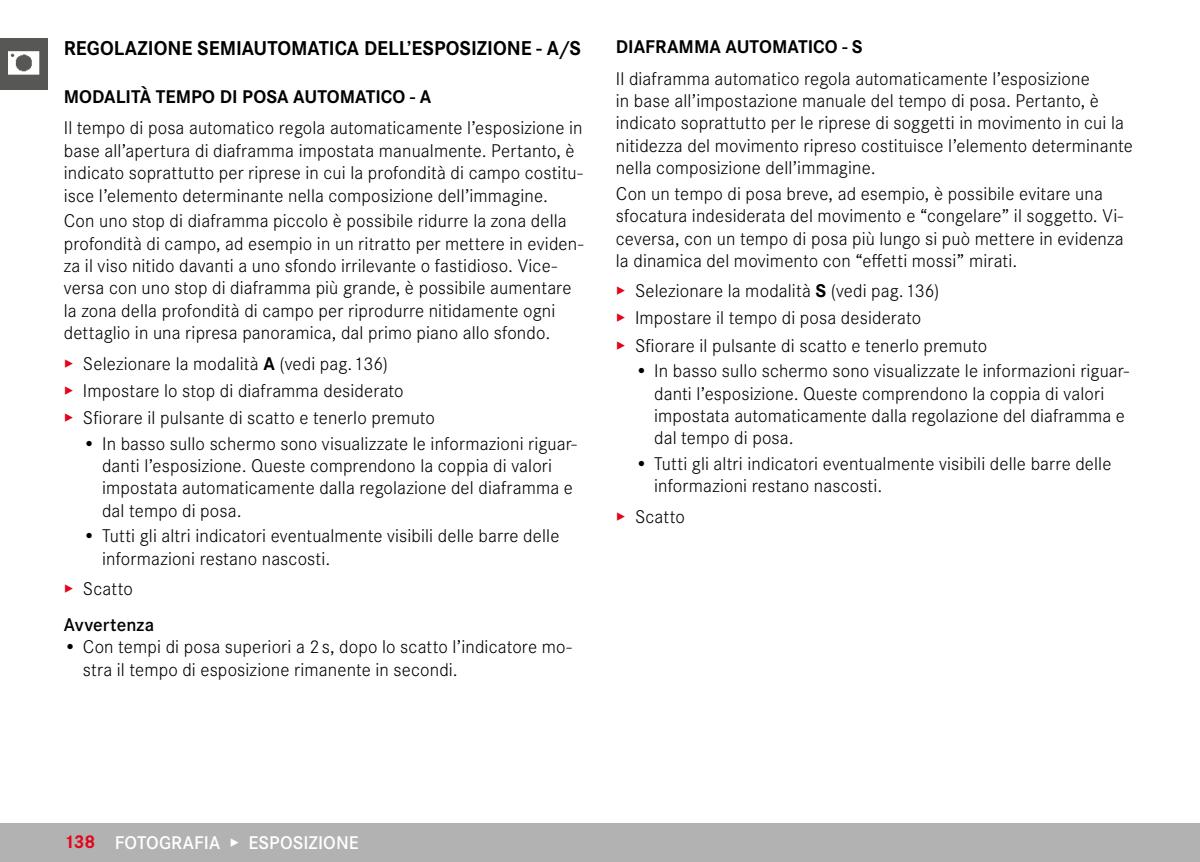
<style>
.page{position:relative;width:1200px;height:862px;background:#fff}
.page>*{position:absolute;margin:0;border:0;box-sizing:border-box;transform-origin:0 0}
.t1{font:700 20.7px "Corporate S";color:#000}
.t2{font:300 19.12px/22.3px "Corporate S";letter-spacing:.005em;color:#000}
.t3{font:700 19.12px "Corporate S";color:#000}
.t4{font:600 19.12px "Corporate S";letter-spacing:.005em;color:#fff}
.t5{font:600 19.12px/35.8px "Corporate S";letter-spacing:.005em;color:#000}
.s1{color:#e3051b}
.s2{font-weight:700}
.s3{font-weight:300;color:#e3051b}
.s4{font-weight:300}
.s5{font-weight:700;color:#e3051b}
</style>
<div class="page">
<div style="left:0;top:38px;width:48px;height:51px;background:#575756"></div>
<img style="left:9px;top:51px;width:31px;height:24px">
<div style="left:0;top:823px;width:1199px;height:38px;background:#b3b2b2"></div>
<p class="t1" style="left:64px;top:32px;width:518px">REGOLAZIONE SEMIAUTOMATICA DELL’ESPOSIZIONE - A/S</p>
<p class="t3" style="left:64px;top:82px;width:369px">MODALITÀ TEMPO DI POSA AUTOMATICO - A</p>
<p class="t2" style="left:64px;top:116px;width:520px">Il tempo di posa automatico regola automaticamente l’esposizione in base all’apertura di diaframma impostata manualmente. Pertanto, è indicato soprattutto per riprese in cui la profondità di campo costitu&shy;isce l’elemento determinante nella composizione dell’immagine.</p>
<p class="t2" style="left:64px;top:208px;width:521px">Con uno stop di diaframma piccolo è possibile ridurre la zona della profondità di campo, ad esempio in un ritratto per mettere in eviden&shy;za il viso nitido davanti a uno sfondo irrilevante o fastidioso. Vice&shy;versa con uno stop di diaframma più grande, è possibile aumentare la zona della profondità di campo per riprodurre nitidamente ogni dettaglio in una ripresa panoramica, dal primo piano allo sfondo.</p>
<p class="t2" style="left:64px;top:348px;width:372px;line-height:27.2px"><span class="s1">▸</span> Selezionare la modalità <span class="s2">A</span> (vedi pag.136)<br><span class="s1">▸</span> Impostare lo stop di diaframma desiderato<br><span class="s1">▸</span> Sfiorare il pulsante di scatto e tenerlo premuto</p>
<p class="t2" style="left:102px;top:430px;width:476px;text-indent:-19px">• In basso sullo schermo sono visualizzate le informazioni riguar&shy;danti l’esposizione. Queste comprendono la coppia di valori impostata automaticamente dalla regolazione del diaframma e dal tempo di posa.</p>
<p class="t2" style="left:102px;top:523px;width:459px;text-indent:-19px">• Tutti gli altri indicatori eventualmente visibili delle barre delle informazioni restano nascosti.</p>
<p class="t5" style="left:64px;top:569px;width:92px"><span class="s3">▸</span> <span class="s4">Scatto<br></span>Avvertenza</p>
<p class="t2" style="left:83px;top:634px;width:490px;text-indent:-19px">• Con tempi di posa superiori a 2s, dopo lo scatto l’indicatore mo&shy;stra il tempo di esposizione rimanente in secondi.</p>
<p class="t3" style="left:615px;top:32px;width:248px">DIAFRAMMA AUTOMATICO - S</p>
<p class="t2" style="left:615px;top:66px;width:518px">Il diaframma automatico regola automaticamente l’esposizione<br>in base all’impostazione manuale del tempo di posa. Pertanto, è indicato soprattutto per le riprese di soggetti in movimento in cui la nitidezza del movimento ripreso costituisce l’elemento determinante nella composizione dell’immagine.</p>
<p class="t2" style="left:615px;top:181px;width:509px">Con un tempo di posa breve, ad esempio, è possibile evitare una sfocatura indesiderata del movimento e “congelare” il soggetto. Vi&shy;ceversa, con un tempo di posa più lungo si può mettere in evidenza la dinamica del movimento con “effetti mossi” mirati.</p>
<p class="t2" style="left:615px;top:276px;width:372px;line-height:27.2px"><span class="s1">▸</span> Selezionare la modalità <span class="s2">S</span> (vedi pag.136)<br><span class="s1">▸</span> Impostare il tempo di posa desiderato<br><span class="s1">▸</span> Sfiorare il pulsante di scatto e tenerlo premuto</p>
<p class="t2" style="left:654px;top:358px;width:476px;text-indent:-19px">• In basso sullo schermo sono visualizzate le informazioni riguar&shy;danti l’esposizione. Queste comprendono la coppia di valori impostata automaticamente dalla regolazione del diaframma e dal tempo di posa.</p>
<p class="t2" style="left:654px;top:451px;width:459px;text-indent:-19px">• Tutti gli altri indicatori eventualmente visibili delle barre delle informazioni restano nascosti.</p>
<p class="t2" style="left:615px;top:504px;width:70px"><span class="s1">▸</span> Scatto</p>
<p class="t4" style="left:64px;top:827px;width:296px"><span class="s5">138</span> FOTOGRAFIA ▸ ESPOSIZIONE</p>
</div>
